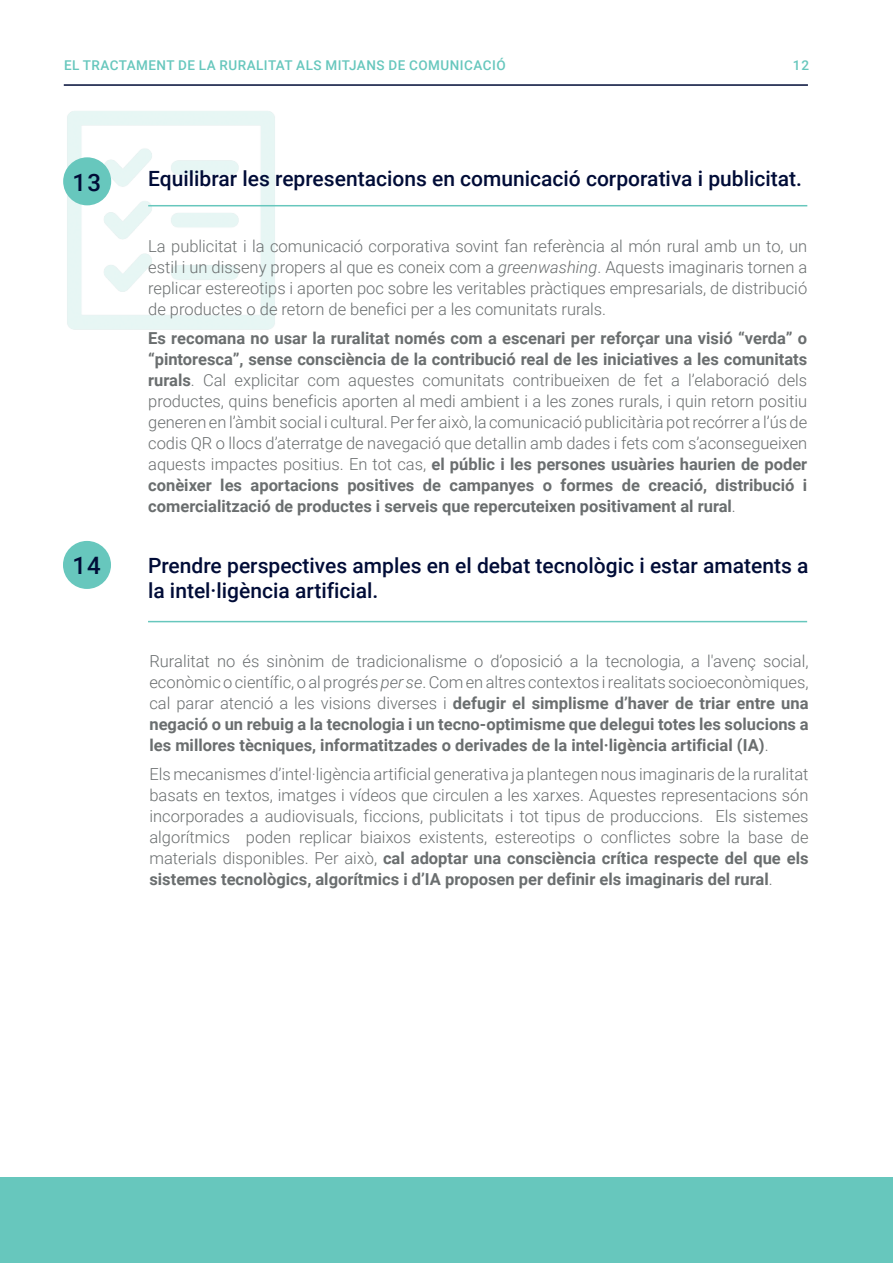
<style>
.page{position:relative;width:893px;height:1263px;background:#fff}
.page>*{position:absolute;margin:0;border:0;box-sizing:border-box;transform-origin:0 0}
.t1{font:500 24px "Roboto";color:#000c37}
.t2{font:500 21px/25.2px "Roboto";color:#000c37}
.t3{font:300 16.5px/21px "Roboto";color:#6a6e6f;text-align:justify}
.t4{font:700 16.5px/21px "Roboto";color:#6a6e6f;text-align:justify}
.t5{font:500 13.5px "Roboto";letter-spacing:.035em;color:#67c7bd}
.s1{font-style:italic}
.s2{font-weight:700}
.s3{font-weight:300}
.s4{font-weight:300;font-style:italic}
</style>
<div class="page">
<div style="left:0;top:1178px;width:893px;height:85px;background:#67c7bd"></div>
<hr style="left:64px;top:84px;width:744px;height:2px;background:#000c37">
<img style="left:63px;top:111px;width:227px;height:219px">
<div style="left:63px;top:157px;width:48px;height:48px;background:#67c7bd;border-radius:50%"></div>
<hr style="left:148px;top:205px;width:659px;height:1px;background:#67c7bd">
<div style="left:63px;top:541px;width:48px;height:48px;background:#67c7bd;border-radius:50%"></div>
<hr style="left:148px;top:621px;width:659px;height:1px;background:#67c7bd">
<p class="t5" style="left:64px;top:55px;width:443px">EL TRACTAMENT DE LA RURALITAT ALS MITJANS DE COMUNICACIÓ</p>
<p class="t5" style="left:793px;top:55px;width:18px">12</p>
<p class="t1" style="left:73px;top:165px;width:30px">13</p>
<p class="t2" style="left:148px;top:165px;width:655px">Equilibrar les representacions en comunicació corporativa i publicitat.</p>
<p class="t3" style="left:148px;top:235px;width:661px">La publicitat i la comunicació corporativa sovint fan referència al món rural amb un to, un estil i un disseny propers al que es coneix com a <span class="s1">greenwashing</span>. Aquests imaginaris tornen a replicar estereotips i aporten poc sobre les veritables pràctiques empresarials, de distribució de productes o de retorn de benefici per a les comunitats rurals.</p>
<p class="t3" style="left:148px;top:327px;width:661px"><span class="s2">Es recomana no usar la ruralitat només com a escenari per reforçar una visió “verda” o “pintoresca”, sense consciència de la contribució real de les iniciatives a les comunitats rurals</span>. Cal explicitar com aquestes comunitats contribueixen de fet a l’elaboració dels productes, quins beneficis aporten al medi ambient i a les zones rurals, i quin retorn positiu generen en l’àmbit social i cultural. Per fer això, la comunicació publicitària pot recórrer a l’ús de codis QR o llocs d’aterratge de navegació que detallin amb dades i fets com s’aconsegueixen aquests impactes positius. En tot cas, <span class="s2">el públic i les persones usuàries haurien de poder conèixer les aportacions positives de campanyes o formes de creació, distribució i comercialització de productes i serveis que repercuteixen positivament al rural</span>.</p>
<p class="t1" style="left:72px;top:549px;width:30px">14</p>
<p class="t2" style="left:148px;top:552px;width:662px">Prendre perspectives amples en el debat tecnològic i estar amatents a la intel·ligència artificial.</p>
<p class="t4" style="left:149px;top:650px;width:661px"><span class="s3">Ruralitat no és sinònim de tradicionalisme o d’oposició a la tecnologia, a l'avenç social, econòmic o científic, o al progrés</span> <span class="s4">per se</span><span class="s3">. Com en altres contextos i realitats socioeconòmiques, cal parar atenció a les visions diverses i</span> defugir el simplisme d’haver de triar entre una negació o un rebuig a la tecnologia i un tecno-optimisme que delegui totes les solucions a les millores tècniques, informatitzades o derivades de la intel·ligència artificial (IA)<span class="s3">.</span></p>
<p class="t3" style="left:149px;top:763px;width:661px">Els mecanismes d’intel·ligència artificial generativa ja plantegen nous imaginaris de la ruralitat basats en textos, imatges i vídeos que circulen a les xarxes. Aquestes representacions són incorporades a audiovisuals, ficcions, publicitats i tot tipus de produccions. Els sistemes algorítmics poden replicar biaixos existents, estereotips o conflictes sobre la base de materials disponibles. Per això, <span class="s2">cal adoptar una consciència crítica respecte del que els sistemes tecnològics, algorítmics i d’IA proposen per definir els imaginaris del rural</span>.</p>
</div>
